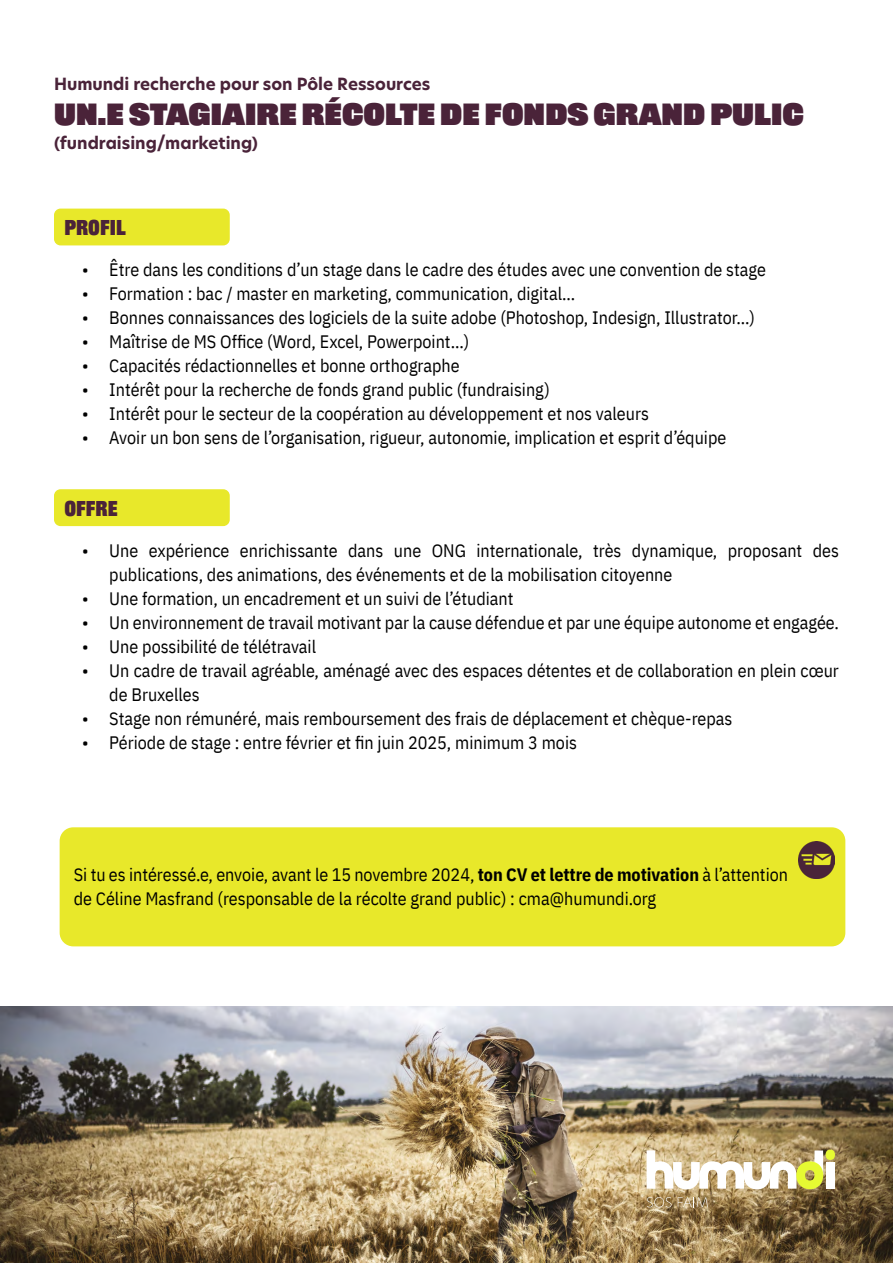
<style>
.page{position:relative;width:893px;height:1263px;background:#fff}
.page>*{position:absolute;margin:0;border:0;box-sizing:border-box;transform-origin:0 0}
.t1{font:900 30px "Railroad Gothic ATF";color:#4a2339}
.t2{font:700 21px "Railroad Gothic ATF";color:#4a2339}
.t3{font:18px/24px "IBM Plex Sans Cond";color:#000}
.t4{font:700 16.5px "New Hero";color:#4a2339}
.s1{font-weight:700}
</style>
<div class="page">
<img style="left:0;top:1007px;width:893px;height:256px">
<div style="left:54px;top:209px;width:176px;height:36px;background:#e8e82a;border-radius:7px"></div>
<div style="left:54px;top:489px;width:176px;height:37px;background:#e8e82a;border-radius:7px"></div>
<svg style="left:647px;top:1197px;width:24px;height:10px"></svg>
<svg style="left:678px;top:1197px;width:30px;height:10px"></svg>
<div style="left:826px;top:1162px;width:9px;height:27px;background:#fff"></div>
<div style="left:826px;top:1150px;width:9px;height:10px;background:#e6fa32;border-radius:50%"></div>
<svg style="left:647px;top:1150px;width:176px;height:39px"></svg>
<div style="left:60px;top:827px;width:785px;height:119px;background:#e8e82a;border-radius:14px"></div>
<img style="left:798px;top:841px;width:37px;height:37px">
<p class="t4" style="left:54px;top:72px;width:378px">Humundi recherche pour son Pôle Ressources</p>
<h1 class="t1" style="left:54px;top:93px;width:751px">UN.E STAGIAIRE RÉCOLTE DE FONDS GRAND PULIC</h1>
<p class="t4" style="left:54px;top:131px;width:205px">(fundraising/marketing)</p>
<p class="t2" style="left:64px;top:214px;width:63px">PROFIL</p>
<p class="t3" style="left:82px;top:256px;width:685px">• Être dans les conditions d’un stage dans le cadre des études avec une convention de stage</p>
<p class="t3" style="left:82px;top:280px;width:495px">• Formation : bac / master en marketing, communication, digital…</p>
<p class="t3" style="left:82px;top:304px;width:674px">• Bonnes connaissances des logiciels de la suite adobe (Photoshop, Indesign, Illustrator…)</p>
<p class="t3" style="left:82px;top:328px;width:388px">• Maîtrise de MS Office (Word, Excel, Powerpoint…)</p>
<p class="t3" style="left:82px;top:352px;width:379px">• Capacités rédactionnelles et bonne orthographe</p>
<p class="t3" style="left:82px;top:376px;width:469px">• Intérêt pour la recherche de fonds grand public (fundraising)</p>
<p class="t3" style="left:82px;top:400px;width:568px">• Intérêt pour le secteur de la coopération au développement et nos valeurs</p>
<p class="t3" style="left:82px;top:424px;width:646px">• Avoir un bon sens de l’organisation, rigueur, autonomie, implication et esprit d’équipe</p>
<p class="t2" style="left:64px;top:495px;width:55px">OFFRE</p>
<p class="t3" style="left:109px;top:537px;width:731px;text-indent:-27px">• Une expérience enrichissante dans une ONG internationale, très dynamique, proposant des publications, des animations, des événements et de la mobilisation citoyenne</p>
<p class="t3" style="left:82px;top:585px;width:433px">• Une formation, un encadrement et un suivi de l’étudiant</p>
<p class="t3" style="left:82px;top:609px;width:758px">• Un environnement de travail motivant par la cause défendue et par une équipe autonome et engagée.</p>
<p class="t3" style="left:82px;top:633px;width:235px">• Une possibilité de télétravail</p>
<p class="t3" style="left:109px;top:657px;width:731px;text-indent:-27px">• Un cadre de travail agréable, aménagé avec des espaces détentes et de collaboration en plein cœur de Bruxelles</p>
<p class="t3" style="left:82px;top:705px;width:652px">• Stage non rémunéré, mais remboursement des frais de déplacement et chèque-repas</p>
<p class="t3" style="left:82px;top:729px;width:496px">• Période de stage : entre février et fin juin 2025, minimum 3 mois</p>
<p class="t3" style="left:74px;top:861px;width:716px">Si tu es intéressé.e, envoie, avant le 15 novembre 2024, <span class="s1">ton CV et lettre de motivation</span> à l’attention de Céline Masfrand (responsable de la récolte grand public) : cma@humundi.org</p>
</div>
